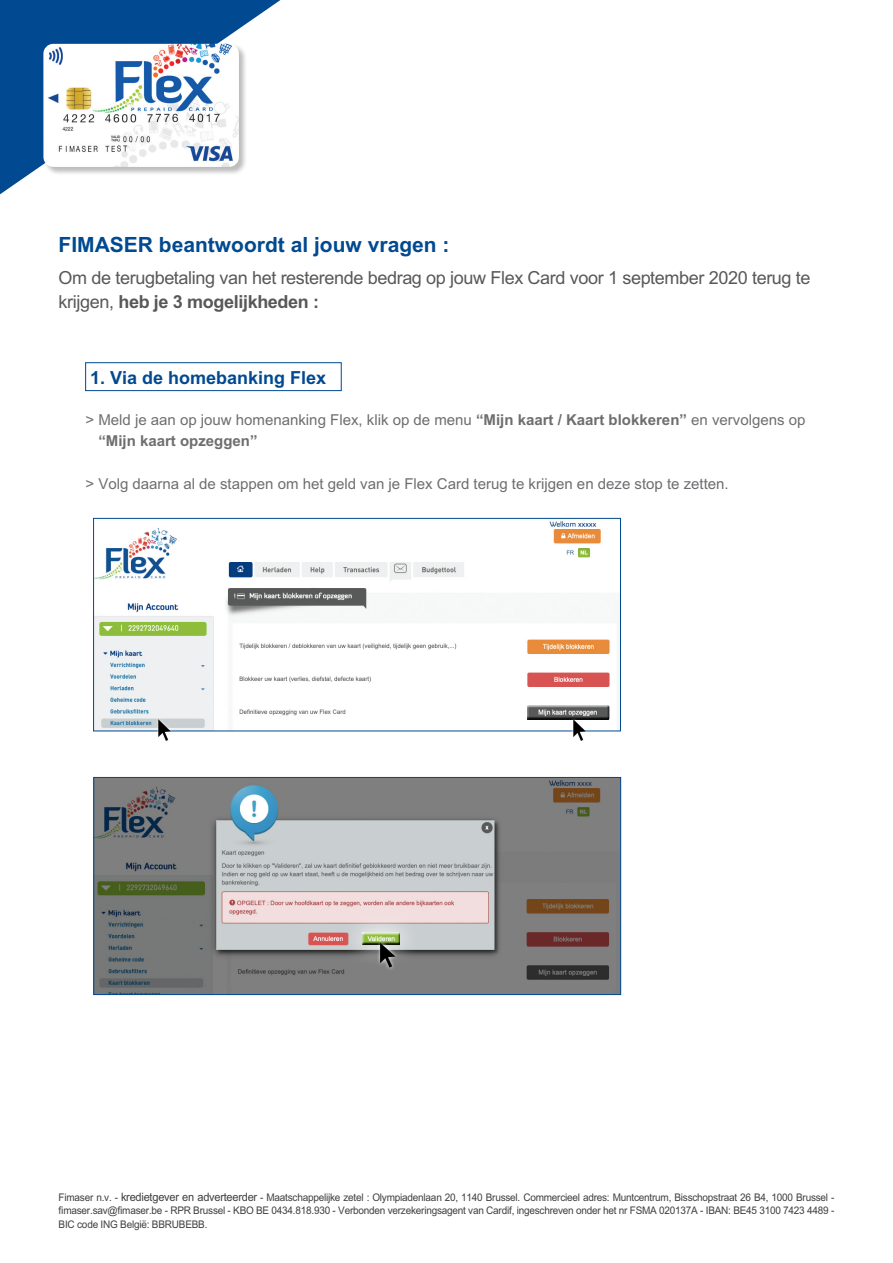
<style>
.page{position:relative;width:893px;height:1263px;background:#fff}
.page>*{position:absolute;margin:0;border:0;box-sizing:border-box;transform-origin:0 0}
.t1{font:700 21px "M Arial";color:#014990}
.t2{font:18px/24px "M Arial";letter-spacing:-.02em;color:#57585a}
.t3{font:700 18px "M Arial";color:#014990}
.t4{font:15px/21px "M Arial";color:#6e6e6f}
.t5{font:10.5px/13.5px "M Arial";letter-spacing:-.02em;color:#3e3e3f;text-align:justify;scale:.95 1}
.s1{font-weight:700}
.s2{color:#6c6d70}
.s3{font-size:11.55px}
</style>
<div class="page">
<svg style="left:0;top:0;width:280px;height:194px;fill:#014990"></svg>
<div style="left:43px;top:43px;width:205px;height:133px;background:#231f20;opacity:.3"></div>
<img style="left:43px;top:44px;width:196px;height:123px">
<img style="left:95px;top:521px;width:515px;height:208px">
<div style="left:93px;top:518px;width:528px;height:213px;border:1px solid #014990"></div>
<img style="left:96px;top:779px;width:523px;height:214px">
<div style="left:94px;top:777px;width:527px;height:218px;border:1px solid #014990"></div>
<svg style="left:526px;top:704px;width:84px;height:17px"></svg>
<svg style="left:342px;top:912px;width:78px;height:53px;background:#c1b9ba"></svg>
<svg style="left:362px;top:932px;width:40px;height:15px"></svg>
<svg style="left:571px;top:717px;width:17px;height:1px"></svg>
<img style="left:566px;top:718px;width:25px;height:23px">
<div style="left:156px;top:717px;width:17px;height:26px;background:#fff"></div>
<img style="left:151px;top:718px;width:25px;height:23px">
<svg style="left:377px;top:939px;width:22px;height:32px"></svg>
<img style="left:372px;top:940px;width:30px;height:30px">
<div style="left:85px;top:362px;width:256px;height:29px;border:1px solid #014990"></div>
<p class="t1" style="left:59px;top:232px;width:392px">FIMASER beantwoordt al jouw vragen :</p>
<p class="t2" style="left:59px;top:266px;width:753px">Om de terugbetaling van het resterende bedrag op jouw Flex Card voor 1 september 2020 terug te krijgen, <span class="s1">heb je 3 mogelijkheden :</span></p>
<p class="t3" style="left:90px;top:367px;width:238px">1. Via de homebanking Flex</p>
<p class="t4" style="left:98px;top:410px;width:708px;text-indent:-13px">&gt; Meld je aan op jouw homenanking Flex, klik op de menu <span class="s1">“Mijn kaart / Kaart blokkeren”</span> en vervolgens op <span class="s1">“Mijn kaart opzeggen”</span></p>
<p class="t4" style="left:85px;top:473px;width:645px">&gt; Volg daarna al de stappen om het geld van je Flex Card terug <span class="s2">te krijgen en deze stop te zetten.</span></p>
<p class="t5" style="left:59px;top:1190px;width:818px">Fimaser n.v. - <span class="s3">kredietgever en adverteerder</span> - Maatschappelijke zetel : Olympiadenlaan 20, 1140 Brussel. Commercieel adres: Muntcentrum, Bisschopstraat 26 B4, 1000 Brussel - fimaser.sav@fimaser.be - RPR Brussel - KBO BE 0434.818.930 - Verbonden verzekeringsagent van Cardif, ingeschreven onder het nr FSMA 020137A - IBAN: BE45 3100 7423 4489 - BIC code ING België: BBRUBEBB.</p>
</div>
